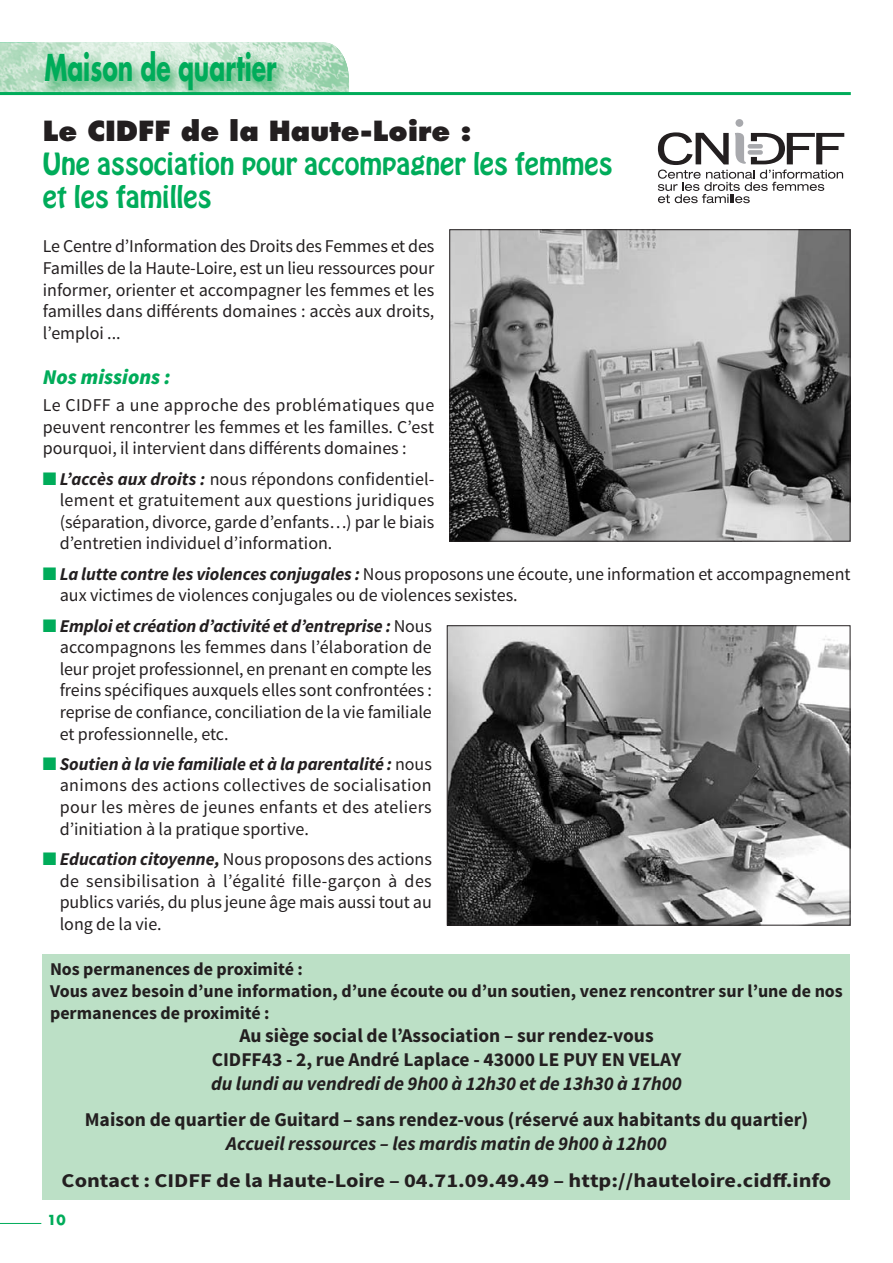
<style>
.page{position:relative;width:893px;height:1263px;background:#fff}
.page>*{position:absolute;margin:0;border:0;box-sizing:border-box;transform-origin:0 0}
.t1{font:700 36px "Futura";color:#00ac5a;scale:.65 1}
.t2{font:27px/32.4px "Hobo Std";color:#00ac5a}
.t3{font:800 27px "Futura";color:#231f20}
.t4{font:italic 900 21px "Source Sans Pro";color:#00ac5a}
.t5{font:700 19.5px/23.9px "Source Sans Pro";color:#231f20;text-align:center}
.t6{font:italic 700 19.5px "Source Sans Pro";color:#231f20}
.t7{font:700 19.5px "Source Sans Pro";color:#231f20;scale:1.15 1}
.t8{font:18px/21.6px "Source Sans Pro";color:#231f20;text-align:justify}
.t9{font:700 18px/22px "Source Sans Pro";color:#231f20}
.t10{font:700 13.5px "Futura";color:#00ac5a}
.s1{color:#00ac5a}
.s2{font-weight:700;font-style:italic}
</style>
<div class="page">
<img style="left:0;top:43px;width:35px;height:49px">
<img style="left:35px;top:42px;width:293px;height:1px">
<img style="left:35px;top:43px;width:314px;height:49px">
<hr style="left:0;top:92px;width:851px;height:3px;background:#00ac5a">
<hr style="left:0;top:1223px;width:41px;height:1px;background:#00ac5a">
<img style="left:451px;top:231px;width:397px;height:308px">
<div style="left:449px;top:229px;width:401px;height:312px;border:1px solid #231f20"></div>
<img style="left:449px;top:627px;width:399px;height:296px">
<div style="left:447px;top:625px;width:403px;height:300px;border:1px solid #231f20"></div>
<svg style="left:658px;top:119px;width:186px;height:84px"></svg>
<div style="left:43px;top:954px;width:807px;height:245px;background:#bce0c6"></div>
<h1 class="t1" style="left:44px;top:51px;width:359px">Maison de quartier</h1>
<h2 class="t3" style="left:43px;top:119px;width:430px">Le CIDFF de la Haute-Loire :</h2>
<h2 class="t2" style="left:43px;top:150px;width:571px">Une association pour accompagner les femmes et les familles</h2>
<p class="t8" style="left:43px;top:237px;width:393px">Le Centre d’Information des Droits des Femmes et des Familles de la Haute-Loire, est un lieu ressources pour informer, orienter et accompagner les femmes et les familles dans différents domaines : accès aux droits, l’emploi ...</p>
<p class="t4" style="left:43px;top:364px;width:129px">Nos missions :</p>
<p class="t8" style="left:43px;top:396px;width:393px">Le CIDFF a une approche des problématiques que peuvent rencontrer les femmes et les familles. C’est pourquoi, il intervient dans différents domaines :</p>
<p class="t8" style="left:60px;top:469px;width:376px;text-indent:-17px"><span class="s1">■</span> <span class="s2">L’accès aux droits :</span> nous répondons confidentiel&shy;lement et gratuitement aux questions juridiques (séparation, divorce, garde d’enfants…) par le biais d’entretien individuel d’information.</p>
<p class="t8" style="left:60px;top:564px;width:792px;text-indent:-17px"><span class="s1">■</span> <span class="s2">La lutte contre les violences conjugales :</span> Nous proposons une écoute, une information et accompagnement aux victimes de violences conjugales ou de violences sexistes.</p>
<p class="t8" style="left:60px;top:616px;width:374px;text-indent:-17px"><span class="s1">■</span> <span class="s2">Emploi et création d’activité et d’entreprise :</span> Nous accompagnons les femmes dans l’élaboration de leur projet professionnel, en prenant en compte les freins spécifiques auxquels elles sont confrontées : reprise de confiance, conciliation de la vie familiale et professionnelle, etc.</p>
<p class="t8" style="left:60px;top:755px;width:374px;text-indent:-17px"><span class="s1">■</span> <span class="s2">Soutien à la vie familiale et à la parentalité :</span> nous animons des actions collectives de socialisation pour les mères de jeunes enfants et des ateliers d’initiation à la pratique sportive.</p>
<p class="t8" style="left:60px;top:850px;width:374px;text-indent:-17px"><span class="s1">■</span> <span class="s2">Education citoyenne,</span> Nous proposons des actions de sensibilisation à l’égalité fille-garçon à des publics variés, du plus jeune âge mais aussi tout au long de la vie.</p>
<p class="t9" style="left:50px;top:959px;width:794px">Nos permanences de proximité :<br>Vous avez besoin d’une information, d’une écoute ou d’un soutien, venez rencontrer sur l’une de nos permanences de proximité :</p>
<p class="t5" style="left:212px;top:1025px;width:471px">Au siège social de l’Association – sur rendez-vous<br>CIDFF43 - 2, rue André Laplace - 43000 LE PUY EN VELAY</p>
<p class="t6" style="left:211px;top:1076px;width:472px">du lundi au vendredi de 9h00 à 12h30 et de 13h30 à 17h00</p>
<p class="t5" style="left:85px;top:1110px;width:725px">Maison de quartier de Guitard – sans rendez-vous (réservé aux habitants du quartier)</p>
<p class="t6" style="left:226px;top:1136px;width:442px">Accueil ressources – les mardis matin de 9h00 à 12h00</p>
<p class="t7" style="left:62px;top:1173px;width:671px">Contact : CIDFF de la Haute-Loire – 04.71.09.49.49 – http://hauteloire.cidff.info</p>
<p class="t10" style="left:47px;top:1213px;width:20px">10</p>
</div>
